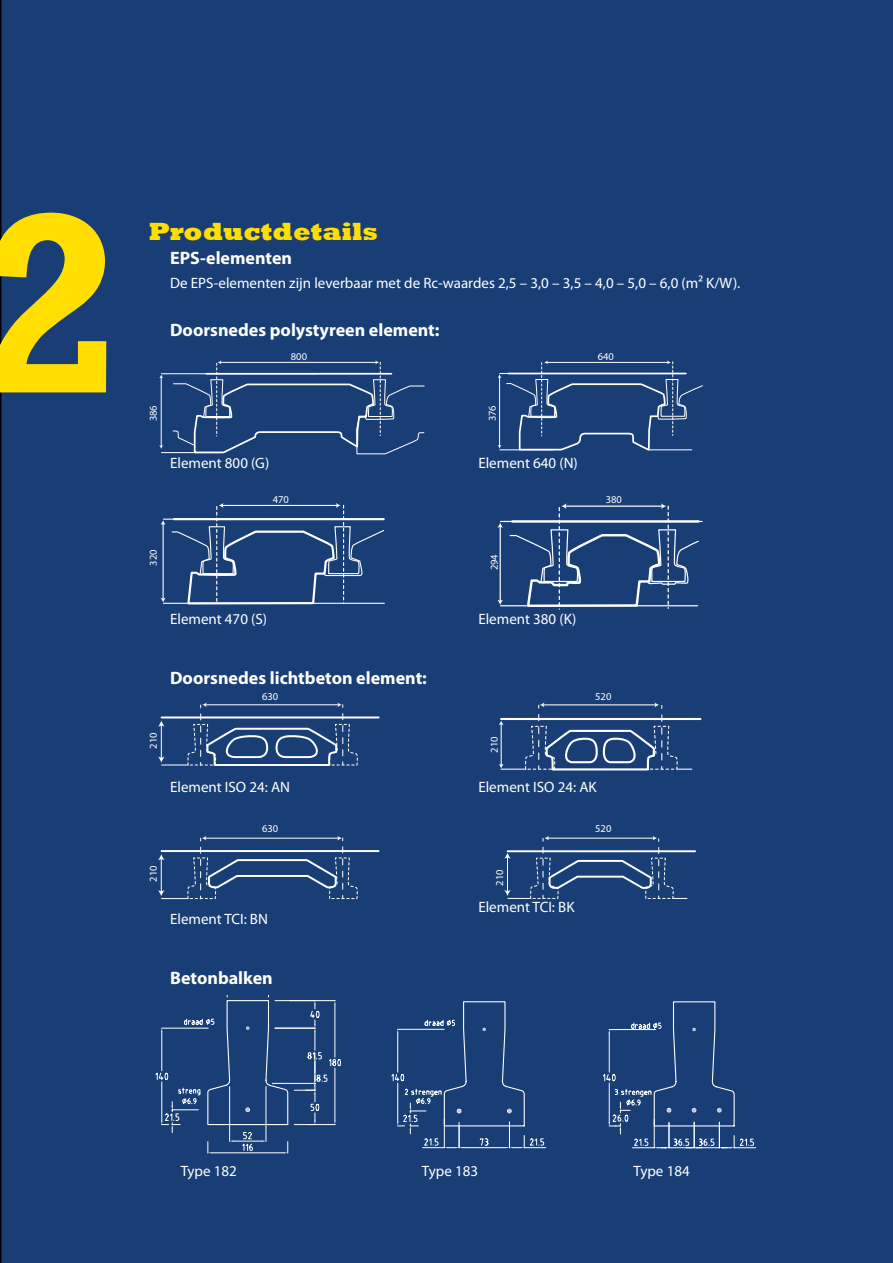
<style>
.page{position:relative;width:893px;height:1263px;background:#193e75}
.page>*{position:absolute;margin:0;border:0;box-sizing:border-box;transform-origin:0 0}
.t1{font:800 25.5px "Rockwell";color:#ffde00}
.t2{font:700 18px "Myriad Pro";color:#fff}
.t3{font:15px "Myriad Pro";color:#fff}
.t4{font:10.5px "Myriad Pro";color:#fff}
</style>
<div class="page">
<hr style="left:161px;top:452px;width:59px;height:1px;background:#fff">
<hr style="left:161px;top:373px;width:157px;height:1px;background:#fff">
<hr style="left:161px;top:377px;width:1px;height:69px;background:#fff">
<svg style="left:159px;top:375px;width:4px;height:3px"></svg>
<svg style="left:159px;top:445px;width:4px;height:4px"></svg>
<svg style="left:172px;top:360px;width:253px;height:95px"></svg>
<svg style="left:498px;top:360px;width:205px;height:91px"></svg>
<svg style="left:161px;top:503px;width:224px;height:102px"></svg>
<hr style="left:500px;top:605px;width:198px;height:1px;background:#fff">
<hr style="left:500px;top:521px;width:202px;height:1px;background:#fff">
<hr style="left:500px;top:526px;width:1px;height:75px;background:#fff">
<svg style="left:497px;top:523px;width:6px;height:5px"></svg>
<svg style="left:497px;top:600px;width:6px;height:5px"></svg>
<svg style="left:509px;top:503px;width:190px;height:106px"></svg>
<hr style="left:162px;top:716px;width:217px;height:2px;background:#fff">
<svg style="left:158px;top:702px;width:201px;height:64px"></svg>
<hr style="left:501px;top:718px;width:199px;height:2px;background:#fff">
<svg style="left:499px;top:702px;width:193px;height:69px"></svg>
<hr style="left:162px;top:850px;width:217px;height:2px;background:#fff">
<svg style="left:158px;top:836px;width:201px;height:63px"></svg>
<hr style="left:508px;top:850px;width:187px;height:2px;background:#fff">
<svg style="left:504px;top:836px;width:183px;height:68px"></svg>
<svg style="left:138px;top:996px;width:210px;height:169px"></svg>
<svg style="left:375px;top:996px;width:420px;height:169px"></svg>
<svg style="left:0;top:213px;width:106px;height:179px"></svg>
<h1 class="t1" style="left:149px;top:217px;width:231px">Productdetails</h1>
<p class="t2" style="left:170px;top:246px;width:124px">EPS-elementen</p>
<p class="t3" style="left:170px;top:274px;width:572px">De EPS-elementen zijn leverbaar met de Rc-waardes 2,5 – 3,0 – 3,5 – 4,0 – 5,0 – 6,0 (m² K/W).</p>
<p class="t2" style="left:170px;top:318px;width:271px">Doorsnedes polystyreen element:</p>
<p class="t4" style="left:291px;top:350px;width:18px">800</p>
<p class="t4" style="left:598px;top:350px;width:18px">640</p>
<p class="t4" style="left:147px;top:421px;width:18px;rotate:-90deg">386</p>
<p class="t4" style="left:486px;top:421px;width:18px;rotate:-90deg">376</p>
<p class="t3" style="left:170px;top:454px;width:101px">Element 800 (G)</p>
<p class="t3" style="left:478px;top:454px;width:101px">Element 640 (N)</p>
<p class="t4" style="left:273px;top:493px;width:18px">470</p>
<p class="t4" style="left:606px;top:493px;width:18px">380</p>
<p class="t4" style="left:147px;top:566px;width:18px;rotate:-90deg">320</p>
<p class="t4" style="left:488px;top:570px;width:18px;rotate:-90deg">294</p>
<p class="t3" style="left:170px;top:610px;width:99px">Element 470 (S)</p>
<p class="t3" style="left:478px;top:610px;width:100px">Element 380 (K)</p>
<p class="t4" style="left:147px;top:749px;width:18px;rotate:-90deg">210</p>
<p class="t4" style="left:147px;top:882px;width:18px;rotate:-90deg">210</p>
<p class="t2" style="left:170px;top:666px;width:258px">Doorsnedes lichtbeton element:</p>
<p class="t4" style="left:262px;top:690px;width:18px">630</p>
<p class="t4" style="left:488px;top:753px;width:18px;rotate:-90deg">210</p>
<p class="t4" style="left:595px;top:690px;width:18px">520</p>
<p class="t3" style="left:170px;top:778px;width:122px">Element ISO 24: AN</p>
<p class="t3" style="left:478px;top:778px;width:120px">Element ISO 24: AK</p>
<p class="t4" style="left:262px;top:822px;width:18px">630</p>
<p class="t3" style="left:170px;top:910px;width:99px">Element TCI: BN</p>
<p class="t4" style="left:493px;top:886px;width:18px;rotate:-90deg">210</p>
<p class="t3" style="left:478px;top:898px;width:98px">Element TCI: BK</p>
<p class="t4" style="left:595px;top:822px;width:18px">520</p>
<p class="t2" style="left:170px;top:966px;width:104px">Betonbalken</p>
<p class="t3" style="left:181px;top:1162px;width:58px">Type 182</p>
<p class="t3" style="left:422px;top:1162px;width:58px">Type 183</p>
<p class="t3" style="left:633px;top:1162px;width:58px">Type 184</p>
</div>
